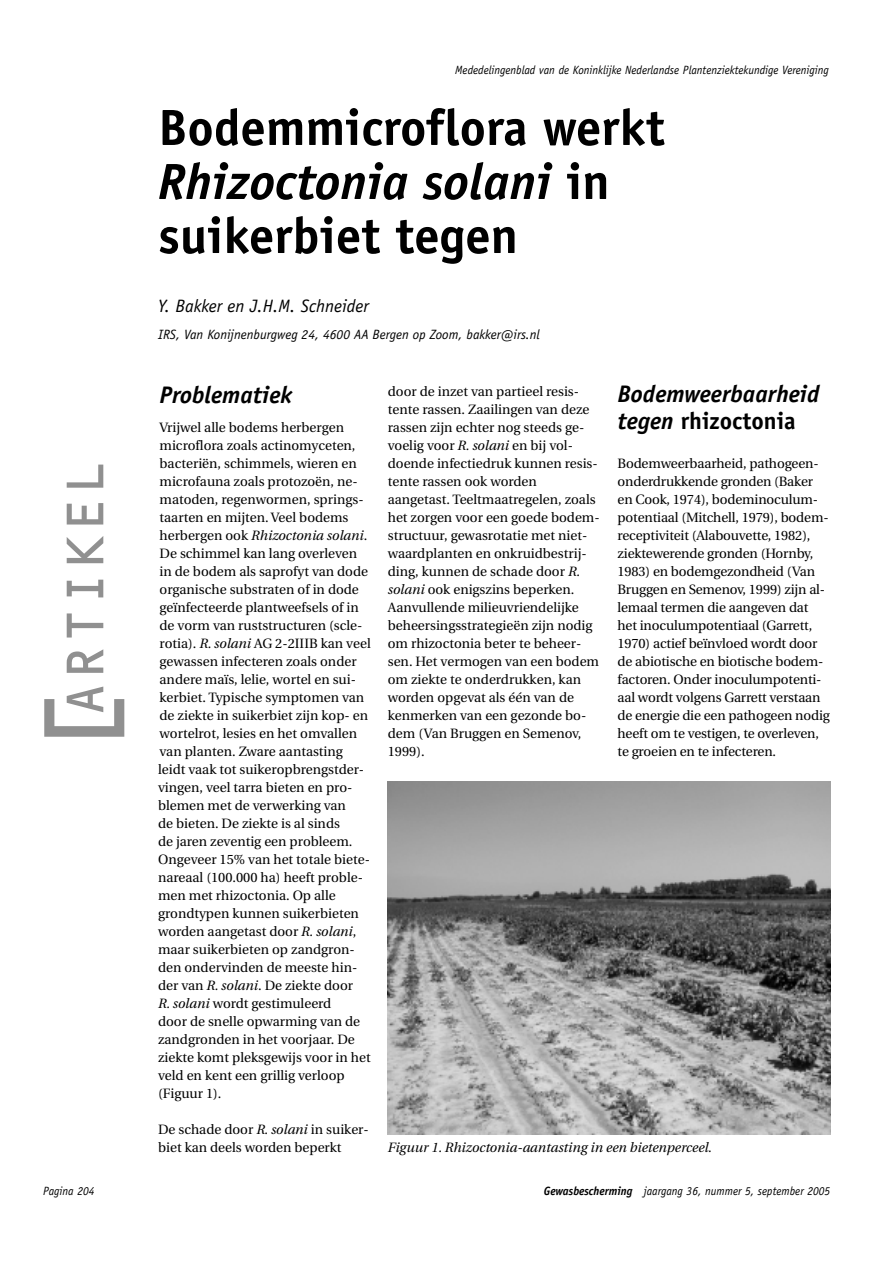
<style>
.page{position:relative;width:893px;height:1262px;background:#fff}
.page>*{position:absolute;margin:0;border:0;box-sizing:border-box;transform-origin:0 0}
.t1{font:108px "OCR C Regular";color:#909090;scale:.95 1}
.t2{font:54px "OCR C Regular";color:#909090;scale:.95 1}
.t3{font:700 51px/54px "Officina Sans";color:#000}
.t4{font:italic 700 24px/27px "Officina Sans";color:#000}
.t5{font:italic 18px "Officina Sans";color:#000}
.t6{font:13.5px/18px "Utopia";color:#000}
.t7{font:italic 13.5px "Officina Sans";color:#000}
.t8{font:italic 13.5px "Utopia";color:#000}
.t9{font:italic 12px "Officina Sans";color:#000;scale:.95 1}
.s1{font-style:italic}
.s2{font-style:normal}
.s3{font-weight:700}
</style>
<div class="page">
<img style="left:388px;top:781px;width:442px;height:353px">
<p class="t9" style="left:455px;top:65px;width:394px">Mededelingenblad van de Koninklijke Nederlandse Plantenziektekundige Vereniging</p>
<h2 class="t2" style="left:66px;top:718px;width:274px;rotate:-90deg">ARTIKEL</h2>
<h1 class="t1" style="left:51px;top:754px;width:79px;rotate:-90deg">[</h1>
<h3 class="t3" style="left:158px;top:105px;width:508px">Bodemmicroflora werkt<br><span class="s1">Rhizoctonia solani</span> in suikerbiet tegen</h3>
<h3 class="t5" style="left:158px;top:299px;width:212px">Y. Bakker en J.H.M. Schneider</h3>
<p class="t7" style="left:158px;top:329px;width:383px">IRS, Van Konijnenburgweg 24, 4600 AA Bergen op Zoom, bakker@irs.nl</p>
<h3 class="t4" style="left:159px;top:383px;width:134px">Problematiek</h3>
<p class="t6" style="left:158px;top:420px;width:214px">Vrijwel alle bodems herbergen microflora zoals actinomyceten, bacteriën, schimmels, wieren en microfauna zoals protozoën, ne&shy;matoden, regenwormen, springs&shy;taarten en mijten. Veel bodems herbergen ook <span class="s1">Rhizoctonia solani</span>.<br>De schimmel kan lang overleven in de bodem als saprofyt van dode organische substraten of in dode geïnfecteerde plantweefsels of in de vorm van ruststructuren (scle&shy;rotia). <span class="s1">R. solani</span> AG 2-2IIIB kan veel gewassen infecteren zoals onder andere maïs, lelie, wortel en sui&shy;kerbiet. Typische symptomen van de ziekte in suikerbiet zijn kop- en wortelrot, lesies en het omvallen van planten. Zware aantasting leidt vaak tot suikeropbrengstder&shy;vingen, veel tarra bieten en pro&shy;blemen met de verwerking van<br>de bieten. De ziekte is al sinds<br>de jaren zeventig een probleem.<br>Ongeveer 15% van het totale biete&shy;nareaal (100.000 ha) heeft proble&shy;men met rhizoctonia. Op alle grondtypen kunnen suikerbieten worden aangetast door <span class="s1">R. solani</span>, maar suikerbieten op zandgron&shy;den ondervinden de meeste hin&shy;der van <span class="s1">R. solani</span>. De ziekte door<br><span class="s1">R. solani</span> wordt gestimuleerd<br>door de snelle opwarming van de zandgronden in het voorjaar. De ziekte komt pleksgewijs voor in het veld en kent een grillig verloop (Figuur 1).</p>
<p class="t6" style="left:158px;top:1122px;width:212px">De schade door <span class="s1">R. solani</span> in suiker&shy;biet kan deels worden beperkt</p>
<p class="t6" style="left:388px;top:384px;width:213px">door de inzet van partieel resis&shy;tente rassen. Zaailingen van deze rassen zijn echter nog steeds ge&shy;voelig voor <span class="s1">R. solani</span> en bij vol&shy;doende infectiedruk kunnen resis&shy;tente rassen ook worden aangetast. Teeltmaatregelen, zoals het zorgen voor een goede bodem&shy;structuur, gewasrotatie met niet&shy;waardplanten en onkruidbestrij&shy;ding, kunnen de schade door <span class="s1">R. solani</span> ook enigszins beperken.<br>Aanvullende milieuvriendelijke beheersingsstrategieën zijn nodig om rhizoctonia beter te beheer&shy;sen. Het vermogen van een bodem om ziekte te onderdrukken, kan worden opgevat als één van de kenmerken van een gezonde bo&shy;dem (Van Bruggen en Semenov,<br>1999).</p>
<h3 class="t4" style="left:617px;top:382px;width:203px">Bodemweerbaarheid tegen <span class="s2">rhizoctonia</span></h3>
<p class="t6" style="left:617px;top:456px;width:214px">Bodemweerbaarheid, pathogeen&shy;onderdrukkende gronden (Baker en Cook, 1974), bodeminoculum&shy;potentiaal (Mitchell, 1979), bodem&shy;receptiviteit (Alabouvette, 1982), ziektewerende gronden (Hornby, 1983) en bodemgezondheid (Van Bruggen en Semenov, 1999) zijn al&shy;lemaal termen die aangeven dat het inoculumpotentiaal (Garrett, 1970) actief beïnvloed wordt door de abiotische en biotische bodem&shy;factoren. Onder inoculumpotenti&shy;aal wordt volgens Garrett verstaan de energie die een pathogeen nodig heeft om te vestigen, te overleven, te groeien en te infecteren.</p>
<p class="t8" style="left:388px;top:1142px;width:326px">Figuur 1. Rhizoctonia-aantasting in een bietenperceel.</p>
<p class="t9" style="left:43px;top:1186px;width:55px">Pagina 204</p>
<p class="t9" style="left:544px;top:1186px;width:303px"><span class="s3">Gewasbescherming</span> jaargang 36, nummer 5, september 2005</p>
</div>
